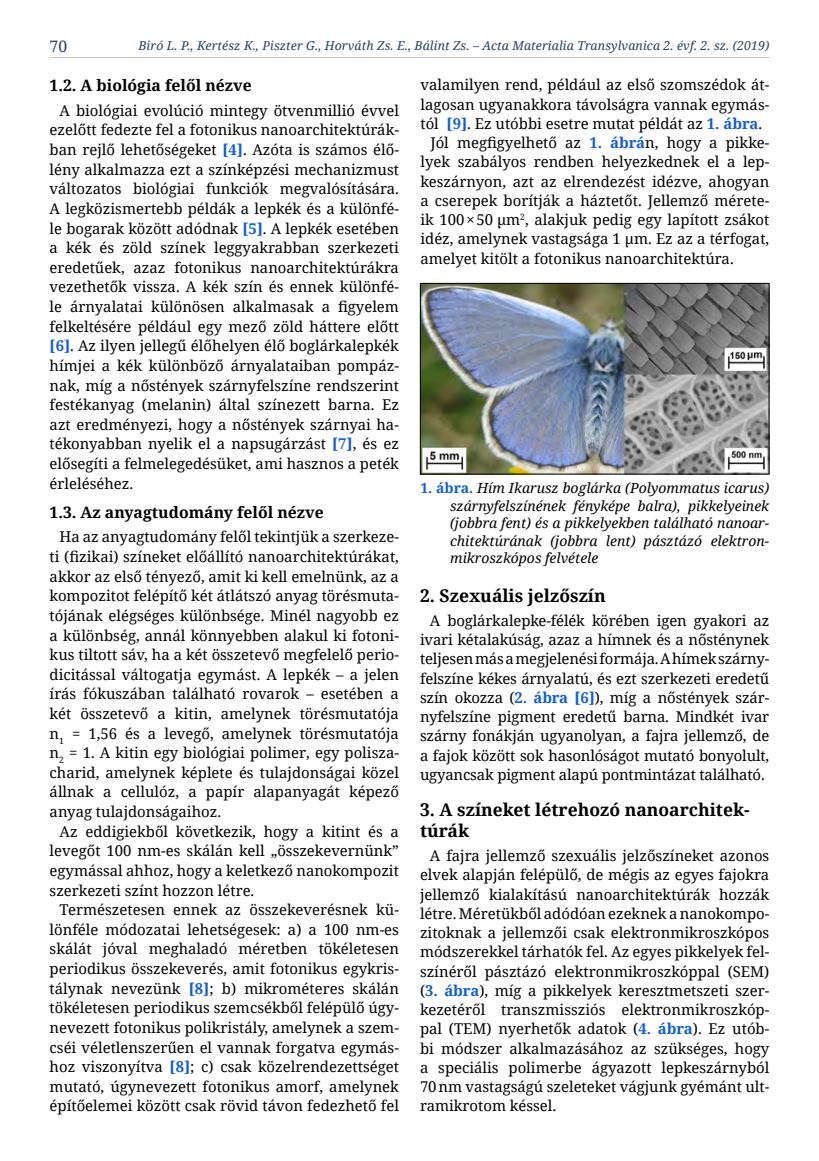
<style>
.page{position:relative;width:819px;height:1161px;background:#fff}
.page>*{position:absolute;margin:0;border:0;box-sizing:border-box;transform-origin:0 0}
.t1{font:700 17.5px/21px "Noto Serif";color:#000}
.t2{font:700 15.75px "Noto Serif";color:#000}
.t3{font:15.75px "Noto Serif";color:#244061}
.t4{font:14.88px/19.2px "Noto Serif";color:#000;text-align:justify}
.t5{font:italic 14px/17.5px "Noto Serif";color:#000;text-align:justify}
.t6{font:italic 12.25px "Noto Serif";letter-spacing:.01em;color:#244061}
.s1{font-weight:700;color:#0f5dd8}
.s2{font-weight:700;font-style:normal;color:#0f5dd8}
</style>
<div class="page">
<hr style="left:50px;top:57px;width:719px;height:1px;background:#c6c6c6">
<img style="left:422px;top:285px;width:345px;height:187px">
<div style="left:420px;top:283px;width:349px;height:191px;border:1px solid #000"></div>
<p class="t3" style="left:50px;top:35px;width:19px">70</p>
<p class="t6" style="left:138px;top:37px;width:632px">Biró L. P., Kertész K., Piszter G., Horváth Zs. E., Bálint Zs. – Acta Materialia Transylvanica 2. évf. 2. sz. (2019)</p>
<p class="t2" style="left:50px;top:74px;width:204px">1.2. A biológia felől nézve</p>
<p class="t4" style="left:50px;top:100px;width:351px;text-indent:10px">A biológiai evolúció mintegy ötvenmillió évvel ezelőtt fedezte fel a fotonikus nanoarchitektúrák&shy;ban rejlő lehetőségeket <span class="s1">[4]</span>. Azóta is számos élő&shy;lény alkalmazza ezt a színképzési mechanizmust változatos biológiai funkciók megvalósítására.<br>A legközismertebb példák a lepkék és a különfé&shy;le bogarak között adódnak <span class="s1">[5]</span>. A lepkék esetében a kék és zöld színek leggyakrabban szerkezeti eredetűek, azaz fotonikus nanoarchitektúrákra vezethetők vissza. A kék szín és ennek különfé&shy;le árnyalatai különösen alkalmasak a figyelem felkeltésére például egy mező zöld háttere előtt <span class="s1">[6]</span>. Az ilyen jellegű élőhelyen élő boglárkalepkék hímjei a kék különböző árnyalataiban pompáz&shy;nak, míg a nőstények szárnyfelszíne rendszerint festékanyag (melanin) által színezett barna. Ez azt eredményezi, hogy a nőstények szárnyai ha&shy;tékonyabban nyelik el a napsugárzást <span class="s1">[7]</span>, és ez elősegíti a felmelegedésüket, ami hasznos a peték érleléséhez.</p>
<p class="t2" style="left:50px;top:501px;width:275px">1.3. Az anyagtudomány felől nézve</p>
<p class="t4" style="left:60px;top:527px;width:341px">Ha az anyagtudomány felől tekintjük a szerkeze-</p>
<p class="t4" style="left:50px;top:546px;width:351px">ti (fizikai) színeket előállító nanoarchitektúrákat,</p>
<p class="t4" style="left:50px;top:566px;width:351px">akkor az első tényező, amit ki kell emelnünk, az a</p>
<p class="t4" style="left:50px;top:586px;width:351px">kompozitot felépítő két átlátszó anyag törésmuta-</p>
<p class="t4" style="left:50px;top:605px;width:351px">tójának elégséges különbsége. Minél nagyobb ez</p>
<p class="t4" style="left:50px;top:625px;width:351px">a különbség, annál könnyebben alakul ki fotoni-</p>
<p class="t4" style="left:50px;top:644px;width:351px">kus tiltott sáv, ha a két összetevő megfelelő perio-</p>
<p class="t4" style="left:50px;top:664px;width:351px">dicitással váltogatja egymást. A lepkék – a jelen</p>
<p class="t4" style="left:50px;top:684px;width:351px">írás fókuszában található rovarok – esetében a</p>
<p class="t4" style="left:50px;top:703px;width:351px">két összetevő a kitin, amelynek törésmutatója</p>
<p class="t4" style="left:50px;top:723px;width:351px">n<sub>1</sub> = 1,56 és a levegő, amelynek törésmutatója</p>
<p class="t4" style="left:50px;top:743px;width:351px">n<sub>2</sub> = 1. A kitin egy biológiai polimer, egy polisza-</p>
<p class="t4" style="left:50px;top:762px;width:351px">charid, amelynek képlete és tulajdonságai közel</p>
<p class="t4" style="left:50px;top:782px;width:351px">állnak a cellulóz, a papír alapanyagát képező</p>
<p class="t4" style="left:50px;top:801px;width:173px">anyag tulajdonságaihoz.</p>
<p class="t4" style="left:60px;top:821px;width:341px">Az eddigiekből következik, hogy a kitint és a</p>
<p class="t4" style="left:50px;top:841px;width:351px">levegőt 100 nm-es skálán kell „összekevernünk”</p>
<p class="t4" style="left:50px;top:860px;width:351px">egymással ahhoz, hogy a keletkező nanokompozit</p>
<p class="t4" style="left:50px;top:880px;width:206px">szerkezeti színt hozzon létre.</p>
<p class="t4" style="left:60px;top:899px;width:341px">Természetesen ennek az összekeverésnek kü-</p>
<p class="t4" style="left:50px;top:919px;width:351px">lönféle módozatai lehetségesek: a) a 100 nm-es</p>
<p class="t4" style="left:50px;top:939px;width:351px">skálát jóval meghaladó méretben tökéletesen</p>
<p class="t4" style="left:50px;top:958px;width:351px">periodikus összekeverés, amit fotonikus egykris-</p>
<p class="t4" style="left:50px;top:978px;width:351px">tálynak nevezünk <span class="s1">[8]</span>; b) mikrométeres skálán</p>
<p class="t4" style="left:50px;top:998px;width:351px">tökéletesen periodikus szemcsékből felépülő úgy-</p>
<p class="t4" style="left:50px;top:1017px;width:351px">nevezett fotonikus polikristály, amelynek a szem-</p>
<p class="t4" style="left:50px;top:1037px;width:351px">cséi véletlenszerűen el vannak forgatva egymás-</p>
<p class="t4" style="left:50px;top:1056px;width:351px">hoz viszonyítva <span class="s1">[8]</span>; c) csak közelrendezettséget</p>
<p class="t4" style="left:50px;top:1076px;width:351px">mutató, úgynevezett fotonikus amorf, amelynek</p>
<p class="t4" style="left:50px;top:1096px;width:351px">építőelemei között csak rövid távon fedezhető fel</p>
<p class="t4" style="left:420px;top:75px;width:350px">valamilyen rend, például az első szomszédok át-</p>
<p class="t4" style="left:420px;top:94px;width:350px">lagosan ugyanakkora távolságra vannak egymás-</p>
<p class="t4" style="left:420px;top:113px;width:343px">tól <span class="s1">[9]</span>. Ez utóbbi esetre mutat példát az <span class="s1">1. ábra</span>.</p>
<p class="t4" style="left:430px;top:132px;width:340px">Jól megfigyelhető az <span class="s1">1. ábrá</span>n, hogy a pikke-</p>
<p class="t4" style="left:420px;top:152px;width:350px">lyek szabályos rendben helyezkednek el a lep-</p>
<p class="t4" style="left:420px;top:171px;width:350px">keszárnyon, azt az elrendezést idézve, ahogyan</p>
<p class="t4" style="left:420px;top:190px;width:350px">a cserepek borítják a háztetőt. Jellemző mérete-</p>
<p class="t4" style="left:420px;top:209px;width:350px">ik 100×50 μm<sup>2</sup>, alakjuk pedig egy lapított zsákot</p>
<p class="t4" style="left:420px;top:229px;width:350px">idéz, amelynek vastagsága 1 μm. Ez az a térfogat,</p>
<p class="t4" style="left:420px;top:248px;width:315px">amelyet kitölt a fotonikus nanoarchitektúra.</p>
<p class="t5" style="left:450px;top:479px;width:320px;text-indent:-30px"><span class="s2">1. ábra.</span> Hím Ikarusz boglárka (Polyommatus icarus) szárnyfelszínének fényképe balra), pikkelyeinek (jobbra fent) és a pikkelyekben található nanoar&shy;chitektúrának (jobbra lent) pásztázó elektron&shy;mikroszkópos felvétele</p>
<p class="t1" style="left:420px;top:584px;width:187px">2. Szexuális jelzőszín</p>
<p class="t4" style="left:420px;top:610px;width:351px;text-indent:10px">A boglárkalepke-félék körében igen gyakori az ivari kétalakúság, azaz a hímnek és a nősténynek teljesen más a megjelenési formája. A hímek szárny&shy;felszíne kékes árnyalatú, és ezt szerkezeti eredetű szín okozza (<span class="s1">2. ábra [6]</span>), míg a nőstények szár&shy;nyfelszíne pigment eredetű barna. Mindkét ivar szárny fonákján ugyanolyan, a fajra jellemző, de a fajok között sok hasonlóságot mutató bonyolult, ugyancsak pigment alapú pontmintázat található.</p>
<p class="t1" style="left:420px;top:798px;width:331px">3. A színeket létrehozó nanoarchitek&shy;túrák</p>
<p class="t4" style="left:420px;top:845px;width:351px;text-indent:10px">A fajra jellemző szexuális jelzőszíneket azonos elvek alapján felépülő, de mégis az egyes fajokra jellemző kialakítású nanoarchitektúrák hozzák létre. Méretükből adódóan ezeknek a nanokompo&shy;zitoknak a jellemzői csak elektronmikroszkópos módszerekkel tárhatók fel. Az egyes pikkelyek fel&shy;színéről pásztázó elektronmikroszkóppal (SEM) (<span class="s1">3. ábra</span>), míg a pikkelyek keresztmetszeti szer&shy;kezetéről transzmissziós elektronmikroszkóp&shy;pal (TEM) nyerhetők adatok (<span class="s1">4. ábra</span>). Ez utób&shy;bi módszer alkalmazásához az szükséges, hogy a speciális polimerbe ágyazott lepkeszárnyból 70nm vastagságú szeleteket vágjunk gyémánt ult&shy;ramikrotom késsel.</p>
</div>
